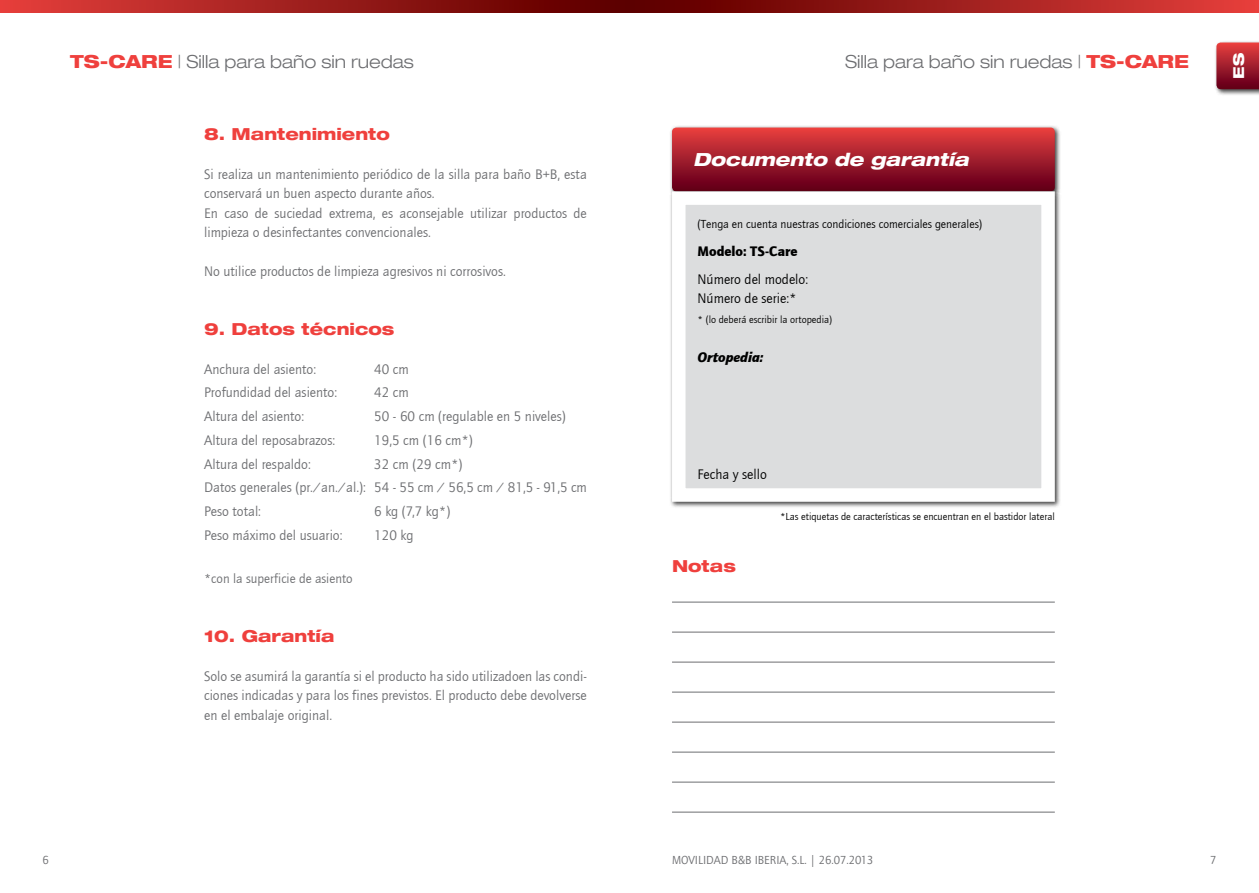
<style>
.page{position:relative;width:1259px;height:893px;background:#fff}
.page>*{position:absolute;margin:0;border:0;box-sizing:border-box;transform-origin:0 0}
.t1{font:300 18px "Helve Neu Lig Ext";color:#6d6e71}
.t2{font:800 18px "Helve Neu Hea Ext Obl";color:#fff}
.t3{font:800 16.5px "Helve Neu Hea Ext";color:#ef403d}
.t4{font:800 15px "Helve Neu Hea Ext";color:#fff}
.t5{font:14.25px/19.5px "Quay Sans";color:#6d6e71}
.t6{font:14.25px/19.5px "Quay Sans";color:#000}
.t7{font:900 14.25px "Quay Sans";color:#000}
.t8{font:italic 900 14.25px "Quay Sans";color:#000}
.t9{font:13.5px "Quay Sans";color:#6d6e71}
.t10{font:12px "Quay Sans";color:#000}
.t11{font:12px "Quay Sans";color:#6d6e71}
.t12{font:10.5px "Quay Sans";color:#000}
.s1{font-family:"Helve Neu Hea Ext";font-weight:800;color:#ef403d}
</style>
<div class="page">
<svg style="left:0;top:0;width:629px;height:12px;background:#9d1d1b"></svg>
<svg style="left:629px;top:0;width:630px;height:12px;background:#9e1d1b"></svg>
<div style="left:1213px;top:40px;width:46px;height:56px;background:#000;opacity:.75"></div>
<svg style="left:1216px;top:43px;width:43px;height:46px;background:#a31f2e"></svg>
<div style="left:669px;top:125px;width:392px;height:73px;background:#000;opacity:.75"></div>
<svg style="left:672px;top:128px;width:382px;height:61px;background:#a41e2c"></svg>
<div style="left:669px;top:189px;width:392px;height:319px;background:#000;opacity:.75"></div>
<div style="left:672px;top:191px;width:382px;height:311px;background:#dcddde;border:14px solid #fff"></div>
<hr style="left:672px;top:602px;width:382px;height:1px;background:#6d6e71">
<hr style="left:672px;top:632px;width:382px;height:1px;background:#6d6e71">
<hr style="left:672px;top:662px;width:382px;height:1px;background:#6d6e71">
<hr style="left:672px;top:692px;width:382px;height:1px;background:#6d6e71">
<hr style="left:672px;top:722px;width:382px;height:1px;background:#6d6e71">
<hr style="left:672px;top:752px;width:382px;height:1px;background:#6d6e71">
<hr style="left:672px;top:782px;width:382px;height:1px;background:#6d6e71">
<hr style="left:672px;top:812px;width:382px;height:1px;background:#6d6e71">
<p class="t1" style="left:70px;top:50px;width:345px"><span class="s1">TS-CARE</span> | Silla para baño sin ruedas</p>
<p class="t1" style="left:845px;top:50px;width:345px">Silla para baño sin ruedas | <span class="s1">TS-CARE</span></p>
<p class="t3" style="left:204px;top:123px;width:187px">8. Mantenimiento</p>
<p class="t5" style="left:204px;top:164px;width:384px">Si realiza un mantenimiento periódico de la silla para baño B+B, esta conservará un buen aspecto durante años.<br>En caso de suciedad extrema, es aconsejable utilizar productos de limpieza o desinfectantes convencionales.</p>
<p class="t5" style="left:204px;top:262px;width:303px">No utilice productos de limpieza agresivos ni corrosivos.</p>
<p class="t3" style="left:204px;top:318px;width:192px">9. Datos técnicos</p>
<p class="t5" style="left:204px;top:359px;width:113px">Anchura del asiento:</p>
<p class="t5" style="left:374px;top:359px;width:36px">40 cm</p>
<p class="t5" style="left:204px;top:383px;width:135px">Profundidad del asiento:</p>
<p class="t5" style="left:374px;top:383px;width:36px">42 cm</p>
<p class="t5" style="left:204px;top:407px;width:101px">Altura del asiento:</p>
<p class="t5" style="left:374px;top:407px;width:193px">50 - 60 cm (regulable en 5 niveles)</p>
<p class="t5" style="left:204px;top:431px;width:133px">Altura del reposabrazos:</p>
<p class="t5" style="left:374px;top:431px;width:100px">19,5 cm (16 cm*)</p>
<p class="t5" style="left:204px;top:454px;width:108px">Altura del respaldo:</p>
<p class="t5" style="left:204px;top:452px;width:384px;line-height:23.7px;text-indent:170px">32 cm (29 cm*)<br>Datos generales (pr./an./al.): 54 - 55 cm / 56,5 cm / 81,5 - 91,5 cm<br>Peso total:</p>
<p class="t5" style="left:374px;top:502px;width:78px">6 kg (7,7 kg*)</p>
<p class="t5" style="left:204px;top:526px;width:140px">Peso máximo del usuario:</p>
<p class="t5" style="left:374px;top:526px;width:41px">120 kg</p>
<p class="t9" style="left:204px;top:571px;width:150px">*con la superficie de asiento</p>
<p class="t3" style="left:204px;top:625px;width:132px">10. Garantía</p>
<p class="t5" style="left:204px;top:666px;width:384px;text-align:justify">Solo se asumirá la garantía si el producto ha sido utilizadoen las condi&shy;ciones indicadas y para los fines previstos. El producto debe devolverse en el embalaje original.</p>
<p class="t2" style="left:693px;top:148px;width:277px">Documento de garantía</p>
<p class="t10" style="left:697px;top:217px;width:286px">(Tenga en cuenta nuestras condiciones comerciales generales)</p>
<p class="t7" style="left:697px;top:242px;width:102px">Modelo: TS-Care</p>
<p class="t6" style="left:697px;top:269px;width:112px">Número del modelo:<br>Número de serie:*</p>
<p class="t12" style="left:697px;top:313px;width:136px">* (lo deberá escribir la ortopedia)</p>
<p class="t8" style="left:697px;top:348px;width:67px">Ortopedia:</p>
<p class="t6" style="left:697px;top:464px;width:71px">Fecha y sello</p>
<p class="t12" style="left:780px;top:511px;width:276px">*Las etiquetas de características se encuentran en el bastidor lateral</p>
<p class="t3" style="left:672px;top:556px;width:65px">Notas</p>
<p class="t4" style="left:1229px;top:79px;width:27px;rotate:-90deg">ES</p>
<p class="t11" style="left:672px;top:853px;width:203px">MOVILIDAD B&amp;B IBERIA, S.L. | 26.07.2013</p>
<p class="t11" style="left:43px;top:853px;width:8px">6</p>
<p class="t11" style="left:1210px;top:853px;width:8px">7</p>
</div>
